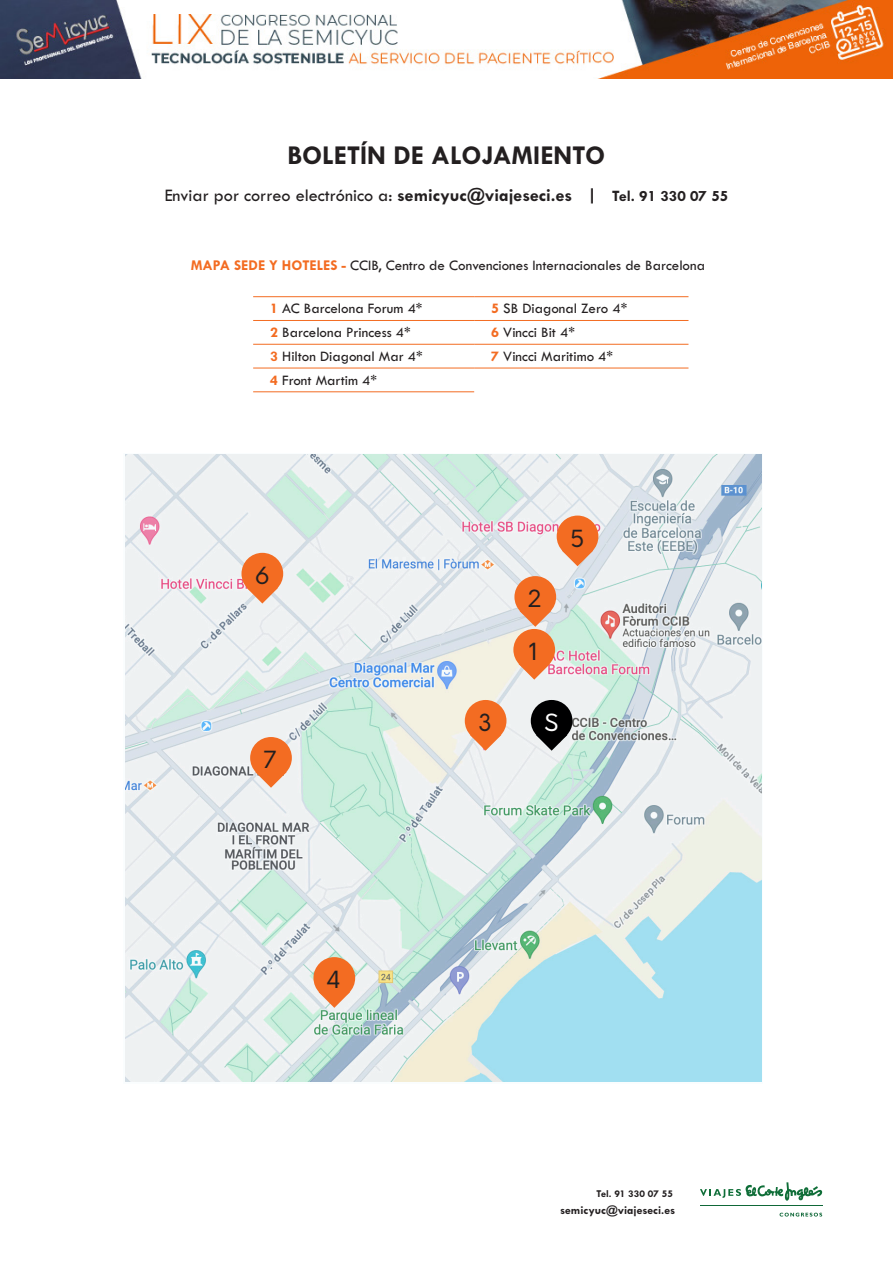
<style>
.page{position:relative;width:893px;height:1263px;background:#fff}
.page>*{position:absolute;margin:0;border:0;box-sizing:border-box;transform-origin:0 0}
.t1{font:700 27.3px "Tw Cen MT Std";color:#231f20}
.t2{font:23.1px "Orkney";color:#231f20}
.t3{font:23.1px "Orkney";color:#fff}
.t4{font:18.3px "Tw Cen MT Std";color:#231f20}
.t5{font:15px "Tw Cen MT Std";color:#231f20}
.t6{font:700 12px "Tw Cen MT Std";color:#231f20}
.t7{font:700 10.5px "Tw Cen MT Std";color:#231f20}
.s1{font-weight:700}
.s2{font-weight:700;font-size:15.9px}
.s3{font-weight:700;color:#f36c22}
</style>
<div class="page">
<img style="left:0;top:0;width:893px;height:78px">
<svg style="left:700px;top:1182px;width:123px;height:19px"></svg>
<hr style="left:700px;top:1206px;width:122px;height:1px;background:#0f6838">
<svg style="left:780px;top:1213px;width:42px;height:3px"></svg>
<svg style="left:125px;top:454px;width:637px;height:628px;background:#d8e7e8"></svg>
<hr style="left:253px;top:296px;width:221px;height:1px;background:#f36c22">
<hr style="left:253px;top:320px;width:221px;height:1px;background:#f36c22">
<hr style="left:253px;top:344px;width:221px;height:1px;background:#f36c22">
<hr style="left:253px;top:368px;width:221px;height:1px;background:#f36c22">
<hr style="left:253px;top:392px;width:221px;height:1px;background:#f36c22">
<hr style="left:474px;top:320px;width:214px;height:1px;background:#f36c22">
<hr style="left:474px;top:344px;width:214px;height:1px;background:#f36c22">
<hr style="left:474px;top:368px;width:214px;height:1px;background:#f36c22">
<hr style="left:474px;top:296px;width:214px;height:1px;background:#f36c22">
<div style="left:513px;top:629px;width:42px;height:42px;background:#f36c22;border-radius:50%"></div>
<svg style="left:519px;top:663px;width:31px;height:17px"></svg>
<div style="left:514px;top:576px;width:42px;height:42px;background:#f36c22;border-radius:50%"></div>
<svg style="left:520px;top:611px;width:31px;height:16px"></svg>
<div style="left:313px;top:957px;width:42px;height:42px;background:#f36c22;border-radius:50%"></div>
<svg style="left:319px;top:992px;width:31px;height:16px"></svg>
<div style="left:557px;top:516px;width:41px;height:41px;background:#f36c22;border-radius:50%"></div>
<svg style="left:562px;top:550px;width:31px;height:16px"></svg>
<div style="left:241px;top:553px;width:42px;height:41px;background:#f36c22;border-radius:50%"></div>
<svg style="left:247px;top:587px;width:31px;height:16px"></svg>
<div style="left:250px;top:737px;width:42px;height:42px;background:#f36c22;border-radius:50%"></div>
<svg style="left:255px;top:771px;width:32px;height:17px"></svg>
<div style="left:465px;top:700px;width:41px;height:42px;background:#f36c22;border-radius:50%"></div>
<svg style="left:470px;top:735px;width:31px;height:16px"></svg>
<div style="left:531px;top:700px;width:41px;height:42px;background:#000001;border-radius:50%"></div>
<svg style="left:536px;top:734px;width:31px;height:17px"></svg>
<p class="t1" style="left:288px;top:141px;width:319px">BOLETÍN DE ALOJAMIENTO</p>
<p class="t4" style="left:165px;top:185px;width:565px">Enviar por correo electrónico a: <span class="s1">semicyuc@viajeseci.es |</span> <span class="s2">Tel. 91 330 07 55</span></p>
<p class="t5" style="left:191px;top:257px;width:516px"><span class="s3">MAPA SEDE Y HOTELES -</span> CCIB, Centro de Convenciones Internacionales de Barcelona</p>
<p class="t5" style="left:270px;top:301px;width:154px"><span class="s3">1</span> AC Barcelona Forum 4*</p>
<p class="t5" style="left:270px;top:325px;width:142px"><span class="s3">2</span> Barcelona Princess 4*</p>
<p class="t5" style="left:270px;top:348px;width:154px"><span class="s3">3</span> Hilton Diagonal Mar 4*</p>
<p class="t5" style="left:270px;top:372px;width:108px"><span class="s3">4</span> Front Martim 4*</p>
<p class="t5" style="left:491px;top:301px;width:138px"><span class="s3">5</span> SB Diagonal Zero 4*</p>
<p class="t5" style="left:491px;top:325px;width:85px"><span class="s3">6</span> Vincci Bit 4*</p>
<p class="t5" style="left:491px;top:348px;width:123px"><span class="s3">7</span> Vincci Maritimo 4*</p>
<p class="t2" style="left:255px;top:561px;width:16px">6</p>
<p class="t2" style="left:264px;top:745px;width:14px">7</p>
<p class="t2" style="left:528px;top:584px;width:15px">2</p>
<p class="t2" style="left:529px;top:637px;width:11px">1</p>
<p class="t2" style="left:570px;top:523px;width:16px">5</p>
<p class="t2" style="left:478px;top:708px;width:15px">3</p>
<p class="t3" style="left:544px;top:708px;width:16px">S</p>
<p class="t2" style="left:327px;top:965px;width:15px">4</p>
<p class="t7" style="left:596px;top:1188px;width:78px">Tel. 91 330 07 55</p>
<p class="t6" style="left:560px;top:1203px;width:117px">semicyuc@viajeseci.es</p>
</div>
